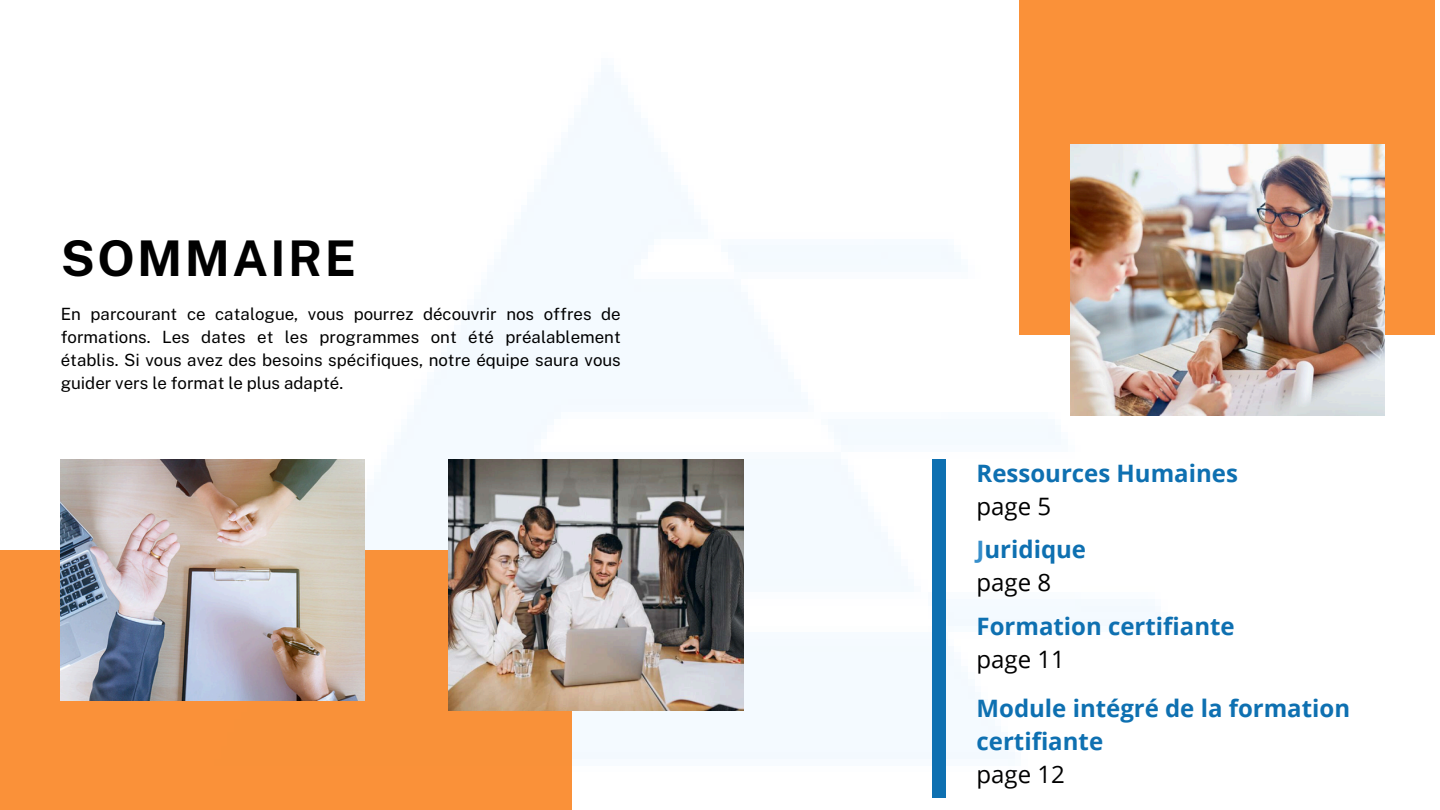
<style>
.page{position:relative;width:1440px;height:810px;background:#fff}
.page>*{position:absolute;margin:0;border:0;box-sizing:border-box;transform-origin:0 0}
.t1{font:700 49.2px "Public Sans";letter-spacing:.05em;color:#000}
.t2{font:700 24px/33px "Open Sans";color:#0e70b1}
.t3{font:16.9px/23.2px "Public Sans";color:#000;text-align:justify}
.s1{font-weight:400;color:#000}
.s2{color:#378fcb}
</style>
<div class="page">
<img style="left:364px;top:72px;width:804px;height:726px">
<div style="left:0;top:551px;width:572px;height:259px;background:#fa9139"></div>
<img style="left:448px;top:459px;width:296px;height:252px">
<div style="left:1019px;top:0;width:416px;height:335px;background:#fa9139"></div>
<img style="left:1071px;top:144px;width:313px;height:272px">
<img style="left:61px;top:459px;width:303px;height:242px">
<div style="left:933px;top:459px;width:13px;height:339px;background:#0e70b1"></div>
<p class="t1" style="left:61px;top:229px;width:297px">SOMMAIRE</p>
<p class="t3" style="left:61px;top:302px;width:562px">En parcourant ce catalogue, vous pourrez découvrir nos offres de formations. Les dates et les programmes ont été préalablement établis. Si vous avez des besoins spécifiques, notre équipe saura vous guider vers le format le plus adapté.</p>
<p class="t2" style="left:977px;top:456px;width:263px">Ressources Humaines <span class="s1">page 5</span></p>
<h1 class="t2" style="left:977px;top:532px;width:111px"><span class="s2">J</span>uridique <span class="s1">page 8</span></h1>
<p class="t2" style="left:977px;top:609px;width:260px">Formation certifiante <span class="s1">page 11</span></p>
<h2 class="t2" style="left:977px;top:691px;width:375px">Module intégré de la formation certifiante<br><span class="s1">page 12</span></h2>
</div>
